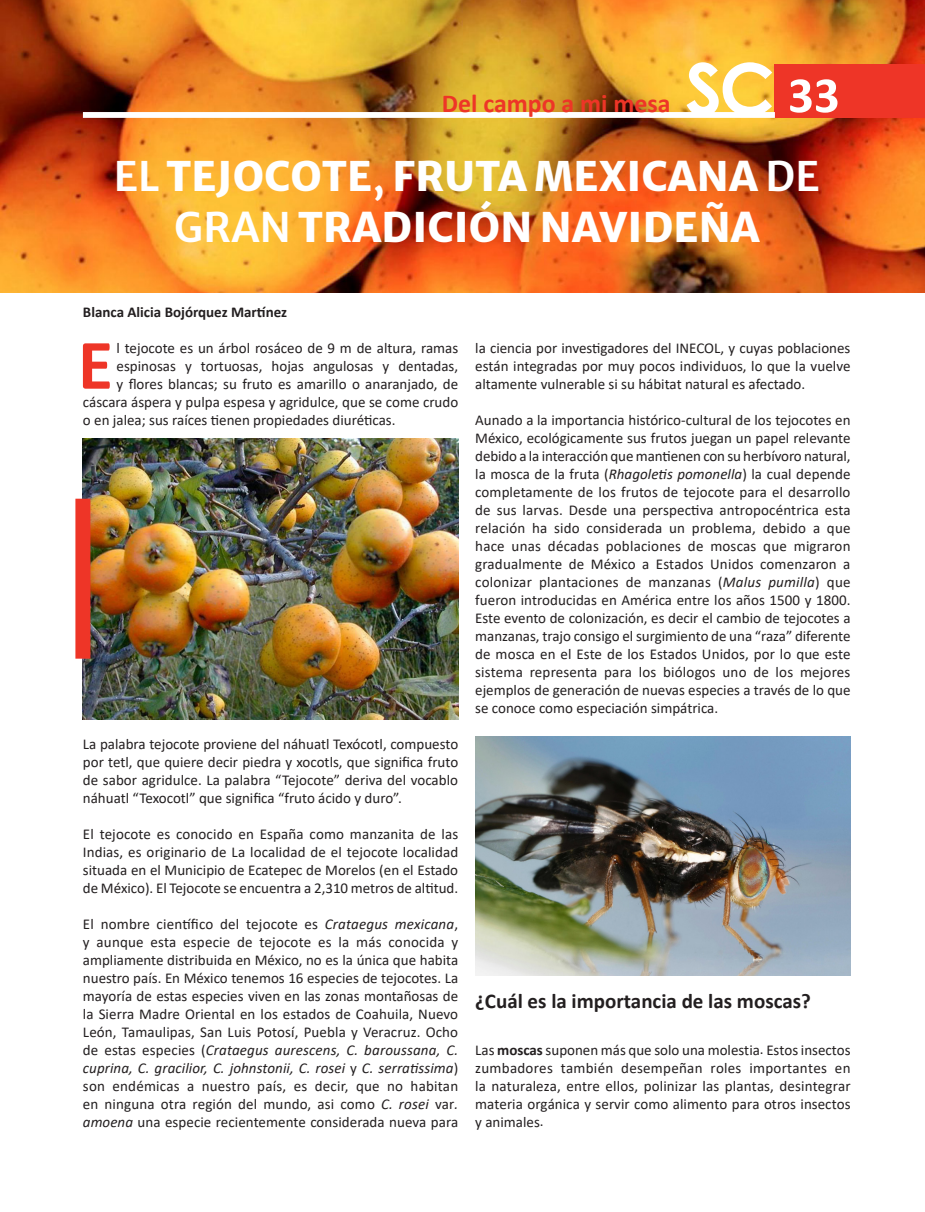
<style>
.page{position:relative;width:925px;height:1212px;background:#fff}
.page>*{position:absolute;margin:0;border:0;box-sizing:border-box;transform-origin:0 0}
.Cuerpo_de_texto_Capi{font:700 71.7px "Calibri";color:#ee3527}
.t1{font:700 51px "Calibri";color:#fff}
.Titulo_Articulo{font:800 40.5px/51px "Merriweather Sans";letter-spacing:.005em;color:#fff;text-align:center}
.t2{font:700 25.8px "Calibri";color:#ee3527}
.Subtitulo_Articulo_c{font:700 21px "Calibri";color:#231f20}
.Cuerpo_de_texto{font:15px/18px "Calibri";color:#231f20;text-align:justify}
.Cuerpo_de_texto_Capi-2{font:15px "Calibri";color:#231f20}
.Autores_Articulo{font:700 15px "Calibri";color:#231f20}
.s1{font-weight:600}
.s2{font-style:italic}
.s3{font-weight:700}
</style>
<div class="page">
<img style="left:0;top:0;width:925px;height:292px">
<div style="left:775px;top:65px;width:150px;height:53px;background:#ee3527"></div>
<svg style="left:83px;top:62px;width:692px;height:56px;background:#d29945"></svg>
<img style="left:83px;top:438px;width:375px;height:281px">
<img style="left:475px;top:736px;width:375px;height:239px">
<div style="left:75px;top:499px;width:15px;height:160px;background:#ee3527"></div>
<p class="t2" style="left:442px;top:85px;width:230px">Del campo a mi mesa</p>
<p class="t1" style="left:788px;top:59px;width:53px">33</p>
<p class="Titulo_Articulo" style="left:114px;top:146px;width:707px"><span class="s1">EL</span> TEJOCOTE<span class="s1">,</span> FRUTA MEXICANA <span class="s1">DE<br>GRAN</span> TRADICIÓN NAVIDEÑA</p>
<p class="Autores_Articulo" style="left:83px;top:301px;width:206px">Blanca Alicia Bojórquez Martínez</p>
<p class="Cuerpo_de_texto_Capi" style="left:78px;top:314px;width:36px">E</p>
<p class="Cuerpo_de_texto_Capi-2" style="left:117px;top:337px;width:343px">l tejocote es un árbol rosáceo de 9 m de altura, ramas</p>
<p class="Cuerpo_de_texto_Capi-2" style="left:117px;top:355px;width:343px">espinosas y tortuosas, hojas angulosas y dentadas,</p>
<p class="Cuerpo_de_texto_Capi-2" style="left:117px;top:373px;width:343px">y flores blancas; su fruto es amarillo o anaranjado, de</p>
<p class="Cuerpo_de_texto_Capi-2" style="left:83px;top:391px;width:377px">cáscara áspera y pulpa espesa y agridulce, que se come crudo</p>
<p class="Cuerpo_de_texto_Capi-2" style="left:83px;top:409px;width:314px">o en jalea; sus raíces tienen propiedades diuréticas.</p>
<p class="Cuerpo_de_texto" style="left:83px;top:734px;width:377px">La palabra tejocote proviene del náhuatl Texócotl, compuesto por tetl, que quiere decir piedra y xocotls, que significa fruto de sabor agridulce. La palabra “Tejocote” deriva del vocablo náhuatl “Texocotl” que significa “fruto ácido y duro”.</p>
<p class="Cuerpo_de_texto" style="left:83px;top:824px;width:377px">El tejocote es conocido en España como manzanita de las Indias, es originario de La localidad de el tejocote localidad situada en el Municipio de Ecatepec de Morelos (en el Estado de México). El Tejocote se encuentra a 2,310 metros de altitud.</p>
<p class="Cuerpo_de_texto" style="left:83px;top:914px;width:377px">El nombre científico del tejocote es <span class="s2">Crataegus mexicana</span>, y aunque esta especie de tejocote es la más conocida y ampliamente distribuida en México, no es la única que habita nuestro país. En México tenemos 16 especies de tejocotes. La mayoría de estas especies viven en las zonas montañosas de la Sierra Madre Oriental en los estados de Coahuila, Nuevo León, Tamaulipas, San Luis Potosí, Puebla y Veracruz. Ocho de estas especies (<span class="s2">Crataegus aurescens, C. baroussana, C. cuprina, C. gracilior, C. johnstonii, C. rosei</span> y <span class="s2">C. serratissima</span>) son endémicas a nuestro país, es decir, que no habitan en ninguna otra región del mundo, asi como <span class="s2">C. rosei</span> var<span class="s2">. amoena</span> una especie recientemente considerada nueva para</p>
<p class="Cuerpo_de_texto" style="left:475px;top:338px;width:377px">la ciencia por investigadores del INECOL, y cuyas poblaciones están integradas por muy pocos individuos, lo que la vuelve altamente vulnerable si su hábitat natural es afectado.</p>
<p class="Cuerpo_de_texto" style="left:475px;top:410px;width:377px">Aunado a la importancia histórico-cultural de los tejocotes en México, ecológicamente sus frutos juegan un papel relevante debido a la interacción que mantienen con su herbívoro natural, la mosca de la fruta (<span class="s2">Rhagoletis pomonella</span>) la cual depende completamente de los frutos de tejocote para el desarrollo de sus larvas. Desde una perspectiva antropocéntrica esta relación ha sido considerada un problema, debido a que hace unas décadas poblaciones de moscas que migraron gradualmente de México a Estados Unidos comenzaron a colonizar plantaciones de manzanas (<span class="s2">Malus pumilla</span>) que fueron introducidas en América entre los años 1500 y 1800.<br>Este evento de colonización, es decir el cambio de tejocotes a manzanas, trajo consigo el surgimiento de una “raza” diferente de mosca en el Este de los Estados Unidos, por lo que este sistema representa para los biólogos uno de los mejores ejemplos de generación de nuevas especies a través de lo que se conoce como especiación simpátrica.</p>
<p class="Subtitulo_Articulo_c" style="left:475px;top:986px;width:337px">¿Cuál es la importancia de las moscas?</p>
<p class="Cuerpo_de_texto" style="left:475px;top:1040px;width:377px">Las <span class="s3">moscas</span> suponen más que solo una molestia. Estos insectos zumbadores también desempeñan roles importantes en la naturaleza, entre ellos, polinizar las plantas, desintegrar materia orgánica y servir como alimento para otros insectos y animales.</p>
</div>
